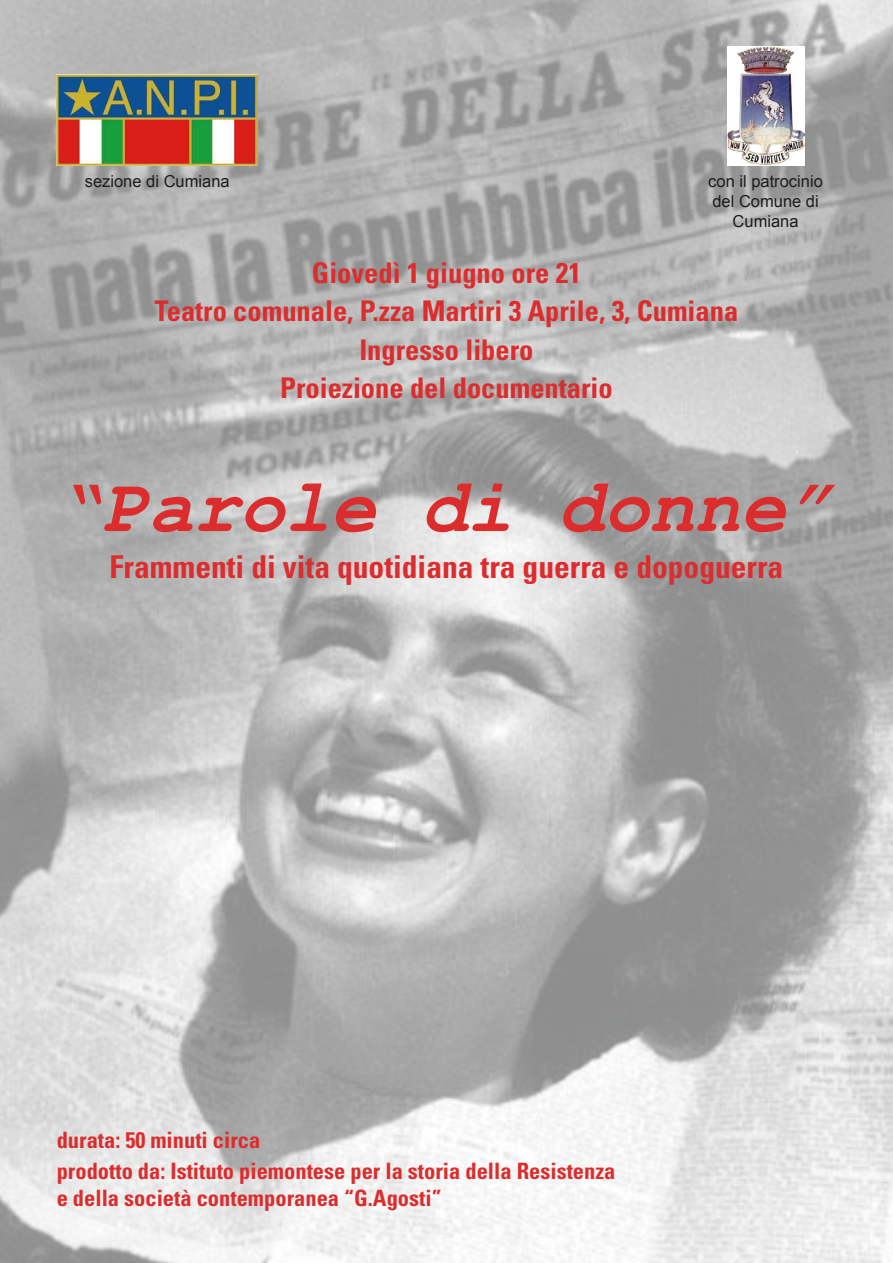
<style>
.page{position:relative;width:893px;height:1263px;background:#fff}
.page>*{position:absolute;margin:0;border:0;box-sizing:border-box;transform-origin:0 0}
.t1{font:italic 700 75px "Courier New";color:#dc2d2e}
.t2{font:700 condensed 31.5px "Univers LT Std";color:#dd2c2e}
.t3{font:700 condensed 28.5px/39.8px "Univers LT Std";color:#dc2d2e;text-align:center}
.t4{font:700 condensed 22.5px/30.5px "Univers LT Std";color:#dc2d2e}
.t5{font:16.5px/19.8px "Arial";color:#1d1d1b;text-align:center}
</style>
<div class="page">
<img style="left:0;top:0;width:893px;height:1263px">
<img style="left:57px;top:74px;width:200px;height:91px">
<img style="left:727px;top:47px;width:77px;height:118px">
<p class="t5" style="left:85px;top:172px;width:146px">sezione di Cumiana</p>
<p class="t3" style="left:312px;top:253px;width:271px">Giovedì 1 giugno ore 21</p>
<p class="t5" style="left:708px;top:172px;width:116px">con il patrocinio del Comune di<br>Cumiana</p>
<p class="t3" style="left:155px;top:291px;width:585px">Teatro comunale, P.zza Martiri 3 Aprile, 3, Cumiana<br>Ingresso libero</p>
<p class="t3" style="left:280px;top:368px;width:334px">Proiezione del documentario</p>
<h1 class="t1" style="left:57px;top:456px;width:776px">“Parole di donne”</h1>
<h2 class="t2" style="left:110px;top:547px;width:675px">Frammenti di vita quotidiana tra guerra e dopoguerra</h2>
<p class="t4" style="left:57px;top:1125px;width:560px">durata: 50 minuti circa<br>prodotto da: Istituto piemontese per la storia della Resistenza</p>
<p class="t4" style="left:57px;top:1182px;width:386px">e della società contemporanea “G.Agosti”</p>
</div>
